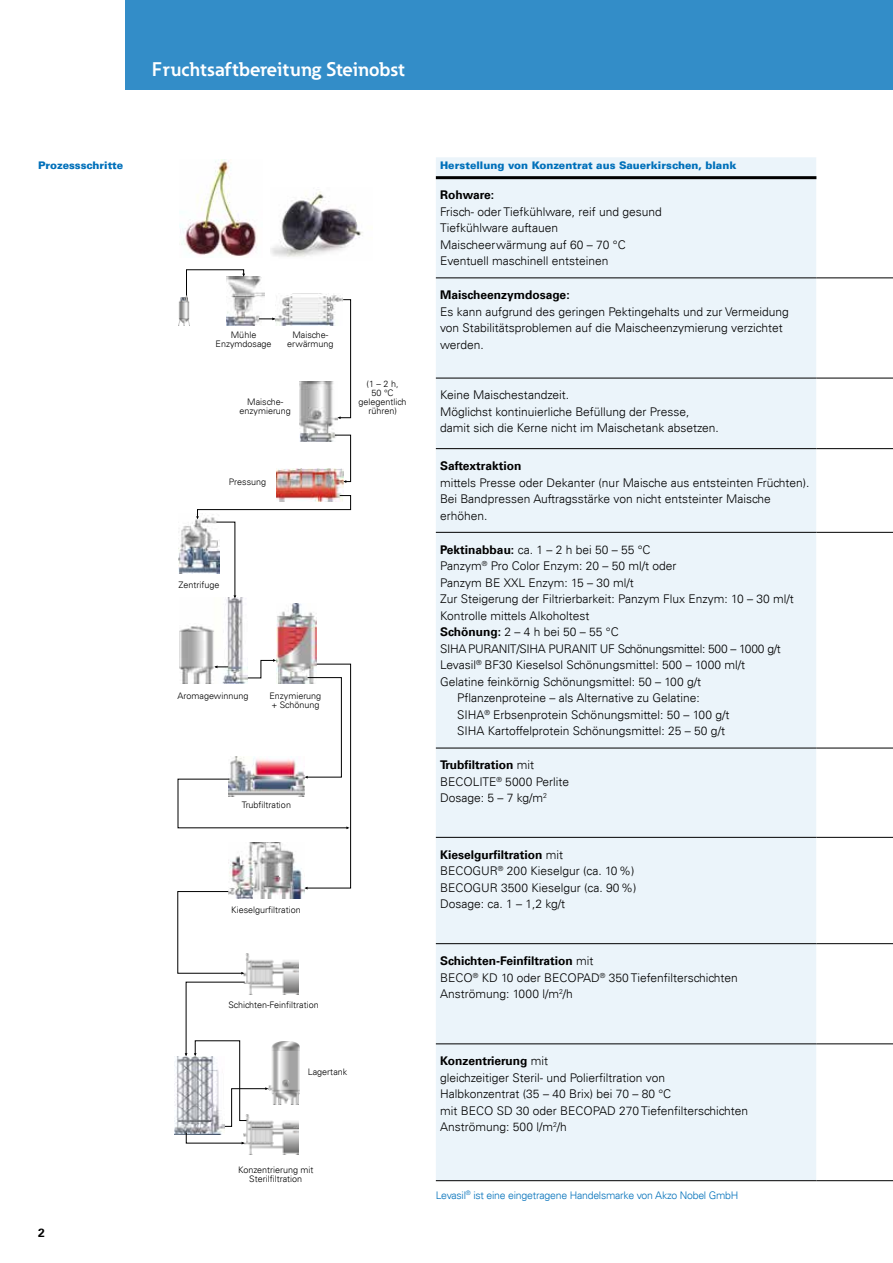
<style>
.page{position:relative;width:893px;height:1263px;background:#fff}
.page>*{position:absolute;margin:0;border:0;box-sizing:border-box;transform-origin:0 0}
.t1{font:700 19.5px "Eaton";color:#fff}
.t2{font:300 12px/16.5px "Univers LT";color:#000}
.t3{font:300 12px "Univers LT";letter-spacing:-.025em;color:#000}
.t4{font:700 12px "Univers LT";color:#000}
.t5{font:900 10.5px "Univers LT";color:#0070ba}
.t6{font:300 10.5px "Univers LT";letter-spacing:-.02em;color:#0070ba}
.t7{font:300 9px/9px "Univers LT";color:#000;text-align:center}
.s1{font-weight:700}
</style>
<div class="page">
<div style="left:126px;top:0;width:767px;height:89px;background:#338dc8"></div>
<img style="left:180px;top:598px;width:63px;height:61px">
<img style="left:178px;top:296px;width:12px;height:29px">
<img style="left:227px;top:277px;width:38px;height:48px">
<img style="left:300px;top:381px;width:37px;height:60px">
<img style="left:178px;top:519px;width:18px;height:55px">
<img style="left:244px;top:974px;width:54px;height:20px">
<img style="left:175px;top:1056px;width:10px;height:78px">
<img style="left:269px;top:1041px;width:31px;height:63px">
<img style="left:275px;top:294px;width:68px;height:31px">
<img style="left:276px;top:468px;width:68px;height:27px">
<img style="left:276px;top:603px;width:41px;height:56px">
<img style="left:244px;top:1120px;width:54px;height:35px">
<img style="left:270px;top:191px;width:93px;height:66px">
<img style="left:179px;top:160px;width:78px;height:96px">
<svg style="left:186px;top:269px;width:59px;height:27px"></svg>
<svg style="left:259px;top:317px;width:16px;height:3px"></svg>
<svg style="left:337px;top:299px;width:14px;height:120px"></svg>
<svg style="left:334px;top:435px;width:17px;height:48px"></svg>
<svg style="left:196px;top:495px;width:155px;height:103px"></svg>
<svg style="left:177px;top:659px;width:174px;height:315px"></svg>
<svg style="left:185px;top:982px;width:83px;height:162px"></svg>
<div style="left:436px;top:157px;width:380px;height:1023px;background:#ebf4fa"></div>
<svg style="left:816px;top:176px;width:77px;height:869px"></svg>
<hr style="left:436px;top:176px;width:380px;height:3px;background:#000">
<hr style="left:436px;top:277px;width:380px;height:1px;background:#000">
<hr style="left:816px;top:277px;width:77px;height:1px;background:#000">
<hr style="left:436px;top:378px;width:380px;height:1px;background:#000">
<hr style="left:816px;top:378px;width:77px;height:1px;background:#000">
<hr style="left:436px;top:448px;width:380px;height:1px;background:#000">
<hr style="left:816px;top:448px;width:77px;height:1px;background:#000">
<hr style="left:436px;top:532px;width:380px;height:1px;background:#000">
<hr style="left:816px;top:532px;width:77px;height:1px;background:#000">
<hr style="left:436px;top:748px;width:380px;height:1px;background:#000">
<hr style="left:816px;top:748px;width:77px;height:1px;background:#000">
<hr style="left:436px;top:837px;width:380px;height:1px;background:#000">
<hr style="left:816px;top:837px;width:77px;height:1px;background:#000">
<hr style="left:436px;top:943px;width:380px;height:1px;background:#000">
<hr style="left:816px;top:943px;width:77px;height:1px;background:#000">
<hr style="left:436px;top:1043px;width:380px;height:1px;background:#000">
<hr style="left:816px;top:1043px;width:77px;height:1px;background:#000">
<hr style="left:436px;top:1180px;width:380px;height:1px;background:#000">
<hr style="left:816px;top:1180px;width:77px;height:1px;background:#000">
<h1 class="t1" style="left:152px;top:57px;width:254px">Fruchtsaftbereitung Steinobst</h1>
<p class="t5" style="left:38px;top:159px;width:86px">Prozessschritte</p>
<p class="t5" style="left:440px;top:159px;width:298px">Herstellung von Konzentrat aus Sauerkirschen, blank</p>
<p class="t4" style="left:440px;top:188px;width:56px">Rohware:</p>
<p class="t2" style="left:440px;top:203px;width:223px">Frisch- oder Tiefkühlware, reif und gesund Tiefkühlware auftauen Maischeerwärmung auf 60 – 70 °C Eventuell maschinell entsteinen</p>
<p class="t4" style="left:440px;top:288px;width:131px">Maischeenzymdosage:</p>
<p class="t2" style="left:440px;top:303px;width:350px">Es kann aufgrund des geringen Pektingehalts und zur Vermeidung von Stabilitätsproblemen auf die Maischeenzymierung verzichtet werden.</p>
<p class="t7" style="left:216px;top:330px;width:58px">Mühle<br>Enzymdosage</p>
<p class="t7" style="left:287px;top:330px;width:48px">Maische&shy;erwärmung</p>
<p class="t4" style="left:38px;top:1225px;width:8px">2</p>
<p class="t7" style="left:240px;top:397px;width:53px">Maische&shy;enzymierung</p>
<p class="t7" style="left:229px;top:477px;width:39px">Pressung</p>
<p class="t7" style="left:179px;top:580px;width:43px">Zentrifuge</p>
<p class="t7" style="left:359px;top:379px;width:50px">(1 – 2 h,<br>50 °C gelegentlich rühren)</p>
<p class="t7" style="left:178px;top:691px;width:72px">Aromagewinnung</p>
<p class="t7" style="left:269px;top:691px;width:53px;text-align:left">Enzymierung + Schönung</p>
<p class="t7" style="left:242px;top:801px;width:51px">Trubfiltration</p>
<p class="t7" style="left:231px;top:906px;width:71px">Kieselgurfiltration</p>
<p class="t7" style="left:228px;top:1001px;width:92px">Schichten-Feinfiltration</p>
<p class="t7" style="left:308px;top:1067px;width:41px">Lagertank</p>
<p class="t7" style="left:238px;top:1165px;width:77px">Konzentrierung mit<br>Sterilfiltration</p>
<p class="t2" style="left:440px;top:387px;width:280px">Keine Maischestandzeit.<br>Möglichst kontinuierliche Befüllung der Presse, damit sich die Kerne nicht im Maischetank absetzen.</p>
<p class="t4" style="left:440px;top:459px;width:83px">Saftextraktion</p>
<p class="t2" style="left:440px;top:474px;width:371px">mittels Presse oder Dekanter (nur Maische aus entsteinten Früchten).<br>Bei Bandpressen Auftragsstärke von nicht entsteinter Maische erhöhen.</p>
<p class="t2" style="left:440px;top:541px;width:212px"><span class="s1">Pektinabbau:</span> ca. 1 – 2 h bei 50 – 55 °C</p>
<p class="t2" style="left:440px;top:558px;width:238px">Panzym<sup>®</sup> Pro Color Enzym: 20 – 50 ml/t oder</p>
<p class="t2" style="left:440px;top:574px;width:195px">Panzym BE XXL Enzym: 15 – 30 ml/t</p>
<p class="t2" style="left:440px;top:591px;width:355px">Zur Steigerung der Filtrierbarkeit: Panzym Flux Enzym: 10 – 30 ml/t</p>
<p class="t2" style="left:440px;top:607px;width:151px">Kontrolle mittels Alkoholtest</p>
<p class="t2" style="left:440px;top:624px;width:180px"><span class="s1">Schönung:</span> 2 – 4 h bei 50 – 55 °C</p>
<p class="t3" style="left:440px;top:641px;width:342px">SIHAPURANIT/SIHA PURANIT UF Schönungsmittel: 500 – 1000 g/t</p>
<p class="t2" style="left:440px;top:657px;width:307px">Levasil<sup>®</sup> BF30 Kieselsol Schönungsmittel: 500 – 1000 ml/t</p>
<p class="t2" style="left:440px;top:673px;width:263px">Gelatine feinkörnig Schönungsmittel: 50 – 100 g/t</p>
<p class="t2" style="left:457px;top:690px;width:244px">Pflanzenproteine – als Alternative zu Gelatine:</p>
<p class="t2" style="left:457px;top:706px;width:274px">SIHA<sup>®</sup> Erbsenprotein Schönungsmittel: 50 – 100 g/t</p>
<p class="t2" style="left:457px;top:723px;width:269px">SIHA Kartoffelprotein Schönungsmittel: 25 – 50 g/t</p>
<p class="t2" style="left:440px;top:757px;width:131px"><span class="s1">Trubfiltration</span> mit<br>BECOLITE<sup>®</sup> 5000 Perlite<br>Dosage: 5 – 7 kg/m<sup>2</sup></p>
<p class="t2" style="left:440px;top:846px;width:198px"><span class="s1">Kieselgurfiltration</span> mit<br>BECOGUR<sup>®</sup> 200 Kieselgur (ca. 10%)<br>BECOGUR 3500 Kieselgur (ca. 90%)<br>Dosage: ca. 1 – 1,2 kg/t</p>
<p class="t2" style="left:440px;top:952px;width:299px"><span class="s1">Schichten-Feinfiltration</span> mit<br>BECO<sup>®</sup> KD 10 oder BECOPAD<sup>®</sup> 350 Tiefenfilterschichten<br>Anströmung: 1000 l/m<sup>2</sup>/h</p>
<p class="t2" style="left:440px;top:1053px;width:310px"><span class="s1">Konzentrierung</span> mit<br>gleichzeitiger Steril- und Polierfiltration von<br>Halbkonzentrat (35 – 40 Brix) bei 70 – 80 °C<br>mit BECO SD 30 oder BECOPAD 270 Tiefenfilterschichten Anströmung: 500 l/m<sup>2</sup>/h</p>
<p class="t6" style="left:436px;top:1189px;width:304px">Levasil<sup>®</sup> ist eine eingetragene Handelsmarke von Akzo Nobel GmbH</p>
</div>
